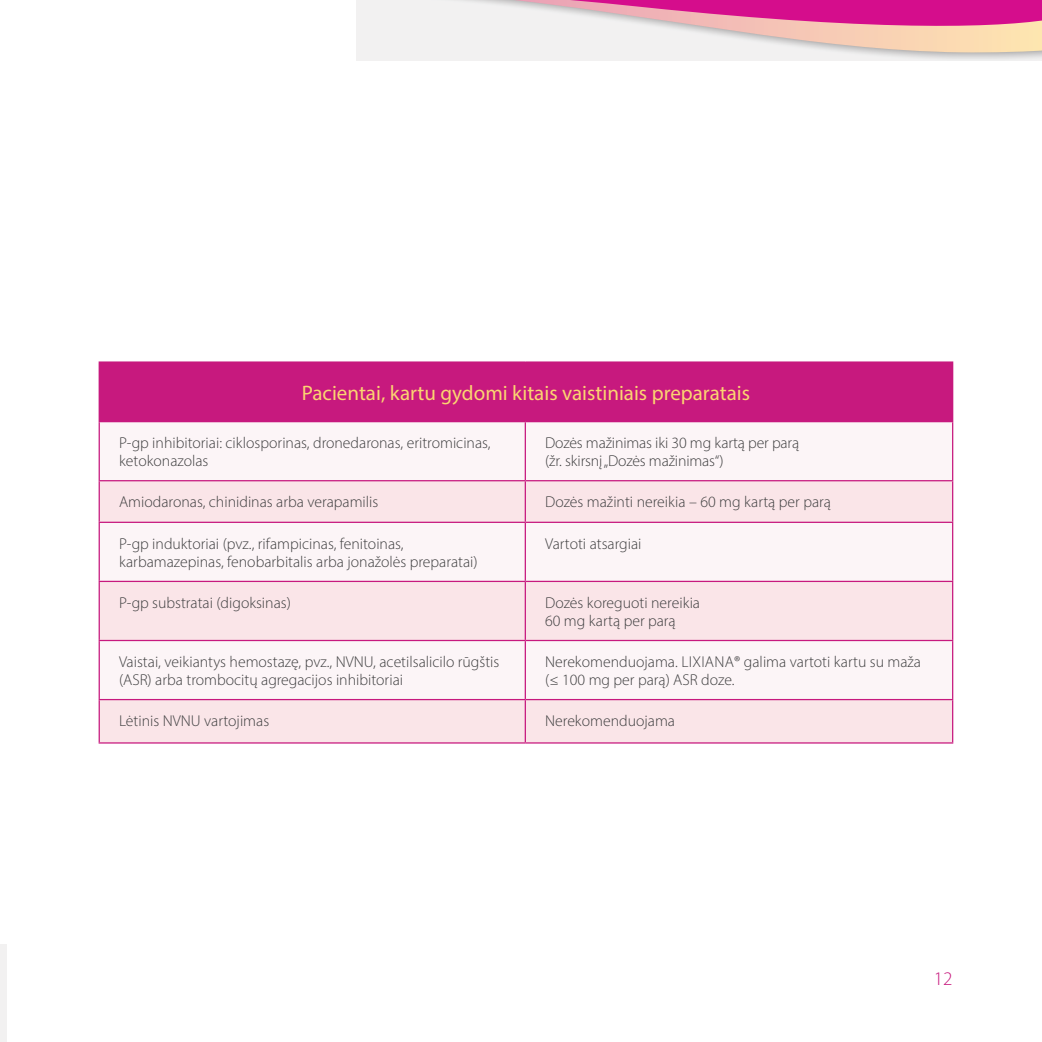
<style>
.page{position:relative;width:1042px;height:1042px;background:#fff}
.page>*{position:absolute;margin:0;border:0;box-sizing:border-box;transform-origin:0 0}
.t1{font:21px "Myriad Pro";color:#fbd571}
.t2{font:300 19.25px "Myriad Pro";color:#c7197e}
.t3{font:300 15.75px/17.5px "Myriad Pro";color:#3e3e3f}
</style>
<div class="page">
<svg style="left:356px;top:0;width:686px;height:61px;fill:#f2f1f1"></svg>
<svg style="left:364px;top:0;width:678px;height:53px"></svg>
<div style="left:0;top:944px;width:7px;height:98px;background:#f2f1f1"></div>
<div style="left:99px;top:362px;width:853px;height:60px;background:#c7197e"></div>
<svg style="left:100px;top:481px;width:852px;height:261px;fill:#fae5e8"></svg>
<hr style="left:99px;top:361px;width:426px;height:2px;background:#c7197e">
<hr style="left:525px;top:361px;width:428px;height:2px;background:#c7197e">
<hr style="left:952px;top:363px;width:1px;height:58px;background:#c7197e">
<hr style="left:99px;top:422px;width:1px;height:58px;background:#c7197e">
<hr style="left:525px;top:421px;width:428px;height:1px;background:#c7197e">
<hr style="left:525px;top:422px;width:1px;height:58px;background:#c7197e">
<hr style="left:952px;top:422px;width:1px;height:58px;background:#c7197e">
<hr style="left:99px;top:480px;width:426px;height:1px;background:#c7197e">
<hr style="left:99px;top:481px;width:1px;height:41px;background:#c7197e">
<hr style="left:525px;top:480px;width:428px;height:1px;background:#c7197e">
<hr style="left:525px;top:481px;width:1px;height:41px;background:#c7197e">
<hr style="left:952px;top:481px;width:1px;height:41px;background:#c7197e">
<hr style="left:99px;top:522px;width:426px;height:1px;background:#c7197e">
<hr style="left:99px;top:523px;width:1px;height:58px;background:#c7197e">
<hr style="left:525px;top:522px;width:428px;height:1px;background:#c7197e">
<hr style="left:525px;top:523px;width:1px;height:58px;background:#c7197e">
<hr style="left:952px;top:523px;width:1px;height:58px;background:#c7197e">
<hr style="left:99px;top:581px;width:426px;height:1px;background:#c7197e">
<hr style="left:99px;top:582px;width:1px;height:58px;background:#c7197e">
<hr style="left:525px;top:581px;width:428px;height:1px;background:#c7197e">
<hr style="left:525px;top:582px;width:1px;height:58px;background:#c7197e">
<hr style="left:952px;top:582px;width:1px;height:58px;background:#c7197e">
<hr style="left:99px;top:640px;width:426px;height:1px;background:#c7197e">
<hr style="left:99px;top:641px;width:1px;height:58px;background:#c7197e">
<hr style="left:525px;top:640px;width:428px;height:1px;background:#c7197e">
<hr style="left:525px;top:641px;width:1px;height:58px;background:#c7197e">
<hr style="left:952px;top:641px;width:1px;height:58px;background:#c7197e">
<hr style="left:99px;top:699px;width:426px;height:1px;background:#c7197e">
<hr style="left:99px;top:700px;width:1px;height:42px;background:#c7197e">
<hr style="left:525px;top:699px;width:428px;height:1px;background:#c7197e">
<hr style="left:525px;top:700px;width:1px;height:42px;background:#c7197e">
<hr style="left:952px;top:700px;width:1px;height:42px;background:#c7197e">
<hr style="left:99px;top:742px;width:426px;height:1px;background:#c7197e">
<hr style="left:525px;top:742px;width:428px;height:1px;background:#c7197e">
<h1 class="t1" style="left:302px;top:380px;width:450px">Pacientai, kartu gydomi kitais vaistiniais preparatais</h1>
<p class="t3" style="left:119px;top:434px;width:373px">P-gp inhibitoriai: ciklosporinas, dronedaronas, eritromicinas, ketokonazolas</p>
<p class="t3" style="left:545px;top:434px;width:255px">Dozės mažinimas iki 30 mg kartą per parą (žr. skirsnį „Dozės mažinimas“)</p>
<p class="t3" style="left:119px;top:493px;width:261px">Amiodaronas, chinidinas arba verapamilis</p>
<p class="t3" style="left:545px;top:493px;width:287px">Dozės mažinti nereikia – 60 mg kartą per parą</p>
<p class="t3" style="left:119px;top:535px;width:360px">P-gp induktoriai (pvz., rifampicinas, fenitoinas, karbamazepinas, fenobarbitalis arba jonažolės preparatai)</p>
<p class="t3" style="left:545px;top:535px;width:98px">Vartoti atsargiai</p>
<p class="t3" style="left:119px;top:594px;width:173px">P-gp substratai (digoksinas)</p>
<p class="t3" style="left:545px;top:594px;width:156px">Dozės koreguoti nereikia<br>60 mg kartą per parą</p>
<p class="t3" style="left:119px;top:653px;width:382px">Vaistai, veikiantys hemostazę, pvz., NVNU, acetilsalicilo rūgštis (ASR) arba trombocitų agregacijos inhibitoriai</p>
<p class="t3" style="left:545px;top:653px;width:377px">Nerekomenduojama. LIXIANA® galima vartoti kartu su maža (≤ 100 mg per parą) ASR doze.</p>
<p class="t3" style="left:119px;top:712px;width:152px">Lėtinis NVNU vartojimas</p>
<p class="t3" style="left:545px;top:712px;width:131px">Nerekomenduojama</p>
<p class="t2" style="left:934px;top:966px;width:20px">12</p>
</div>
